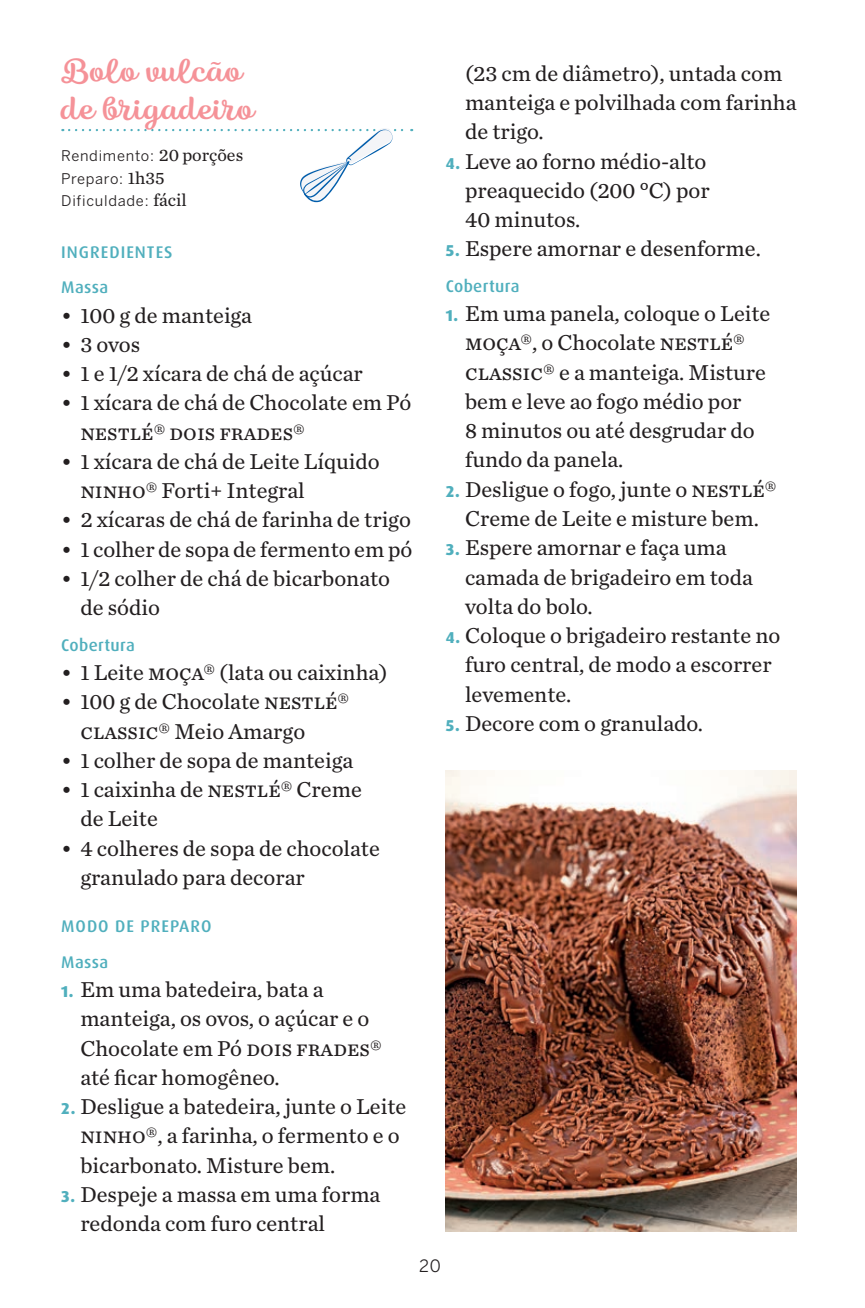
<style>
.page{position:relative;width:865px;height:1308px;background:#fff}
.page>*{position:absolute;margin:0;border:0;box-sizing:border-box;transform-origin:0 0}
.t1{font:27px/38.2px "Karlie";color:#f59298}
.t2{font:22.5px/29.2px "Chronicle Text G2";color:#231f20}
.t3{font:500 16.88px "Dax Pro";letter-spacing:.03em;color:#50afbd}
.t4{font:500 16.88px/35.6px "Dax Pro";letter-spacing:.055em;color:#50afbd}
.t5{font:500 16.88px/35.6px "Dax Pro";letter-spacing:.06em;color:#50afbd}
.t6{font:16.88px "Benton Sans";color:#231f20}
.t7{font:14.62px/22.5px "Benton Sans";letter-spacing:.05em;color:#231f20}
.s1{font-family:"Chronicle Text G2";font-size:18px}
.s2{font-family:"Dax Pro";font-weight:800;font-size:15.75px;color:#50afbd}
</style>
<div class="page">
<img style="left:445px;top:771px;width:351px;height:460px">
<svg style="left:69px;top:128px;width:343px;height:75px"></svg>
<p class="t1" style="left:61px;top:53px;width:195px">Bolo vulcão de brigadeiro</p>
<p class="t7" style="left:61px;top:144px;width:183px">Rendimento: <span class="s1">20 porções<br></span>Preparo: <span class="s1">1h35<br></span>Dificuldade: <span class="s1">fácil</span></p>
<p class="t5" style="left:61px;top:234px;width:113px">INGREDIENTES<br>Massa</p>
<p class="t2" style="left:61px;top:299px;width:192px">• 100 g de manteiga</p>
<p class="t2" style="left:61px;top:329px;width:81px">• 3 ovos</p>
<p class="t2" style="left:61px;top:358px;width:303px">• 1 e 1/2 xícara de chá de açúcar</p>
<p class="t2" style="left:80px;top:387px;width:332px;text-indent:-19px">• 1 xícara de chá de Chocolate em Pó<br>NESTLÉ® DOIS FRADES®</p>
<p class="t2" style="left:80px;top:446px;width:301px;text-indent:-19px">• 1 xícara de chá de Leite Líquido<br>NINHO® Forti+ Integral</p>
<p class="t2" style="left:61px;top:504px;width:351px">• 2 xícaras de chá de farinha de trigo</p>
<p class="t2" style="left:61px;top:533px;width:352px">• 1 colher de sopa de fermento em pó</p>
<p class="t2" style="left:80px;top:563px;width:311px;text-indent:-19px">• 1/2 colher de chá de bicarbonato de sódio</p>
<p class="t3" style="left:61px;top:634px;width:75px">Cobertura</p>
<p class="t2" style="left:61px;top:657px;width:328px">• 1 Leite MOÇA® (lata ou caixinha)</p>
<p class="t2" style="left:80px;top:686px;width:270px;text-indent:-19px">• 100 g de Chocolate NESTLÉ®<br>CLASSIC® Meio Amargo</p>
<p class="t2" style="left:61px;top:744px;width:293px">• 1 colher de sopa de manteiga</p>
<p class="t2" style="left:80px;top:774px;width:283px;text-indent:-19px">• 1 caixinha de NESTLÉ® Creme de Leite</p>
<p class="t2" style="left:80px;top:832px;width:301px;text-indent:-19px">• 4 colheres de sopa de chocolate granulado para decorar</p>
<p class="t4" style="left:61px;top:908px;width:152px">MODO DE PREPARO<br>Massa</p>
<p class="t2" style="left:80px;top:974px;width:303px;text-indent:-19px"><span class="s2">1.</span> Em uma batedeira, bata a manteiga, os ovos, o açúcar e o<br>Chocolate em Pó DOIS FRADES® até ficar homogêneo.</p>
<p class="t2" style="left:80px;top:1091px;width:327px;text-indent:-19px"><span class="s2">2.</span> Desligue a batedeira, junte o Leite<br>NINHO®, a farinha, o fermento e o bicarbonato. Misture bem.</p>
<p class="t2" style="left:80px;top:1178px;width:301px;text-indent:-19px"><span class="s2">3.</span> Despeje a massa em uma forma redonda com furo central</p>
<p class="t2" style="left:465px;top:57px;width:333px">(23 cm de diâmetro), untada com manteiga e polvilhada com farinha de trigo.</p>
<p class="t2" style="left:465px;top:145px;width:246px;text-indent:-19px"><span class="s2">4.</span> Leve ao forno médio-alto preaquecido (200 °C) por<br>40 minutos.</p>
<p class="t2" style="left:445px;top:233px;width:316px"><span class="s2">5.</span> Espere amornar e desenforme.</p>
<p class="t3" style="left:445px;top:275px;width:75px">Cobertura</p>
<p class="t2" style="left:465px;top:298px;width:307px;text-indent:-19px"><span class="s2">1.</span> Em uma panela, coloque o Leite<br>MOÇA®, o Chocolate NESTLÉ®<br>CLASSIC® e a manteiga. Misture bem e leve ao fogo médio por<br>8 minutos ou até desgrudar do fundo da panela.</p>
<p class="t2" style="left:445px;top:473px;width:332px;text-align:center"><span class="s2">2.</span> Desligue o fogo, junte o NESTLÉ®<br>Creme de Leite e misture bem.</p>
<p class="t2" style="left:465px;top:532px;width:289px;text-indent:-19px"><span class="s2">3.</span> Espere amornar e faça uma camada de brigadeiro em toda volta do bolo.</p>
<p class="t2" style="left:465px;top:620px;width:317px;text-indent:-19px"><span class="s2">4.</span> Coloque o brigadeiro restante no furo central, de modo a escorrer levemente.</p>
<p class="t2" style="left:445px;top:707px;width:258px"><span class="s2">5.</span> Decore com o granulado.</p>
<p class="t6" style="left:419px;top:1255px;width:23px">20</p>
</div>
